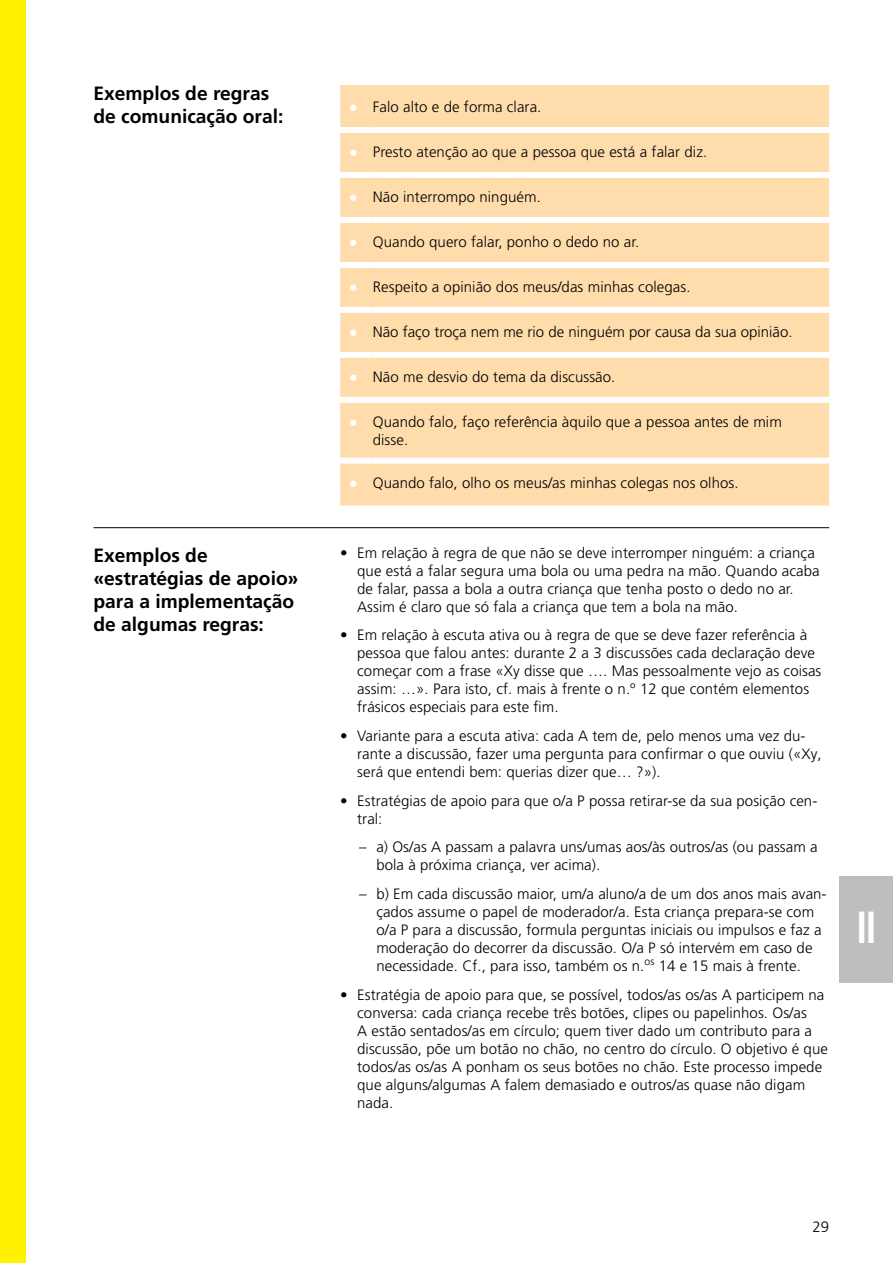
<style>
.page{position:relative;width:893px;height:1263px;background:#fff}
.page>*{position:absolute;margin:0;border:0;box-sizing:border-box;transform-origin:0 0}
.t1{font:700 condensed 45px "Frutiger";color:#fff;scale:.9 1}
.t2{font:700 19.2px/23.1px "Frutiger";color:#000}
.t3{font:300 15px/18px "Frutiger LT Pro";letter-spacing:.005em;color:#000}
.t4{font:300 15px "Frutiger";color:#000}
.s1{font-weight:700;font-size:18px;color:#fff}
.s2{font-family:"Frutiger"}
</style>
<div class="page">
<div style="left:840px;top:876px;width:53px;height:106px;background:#bcbec0"></div>
<hr style="left:94px;top:527px;width:735px;height:1px;background:#000">
<div style="left:340px;top:85px;width:489px;height:420px;background:#ffdcac"></div>
<div style="left:340px;top:127px;width:33px;height:6px;background:#fff"></div>
<div style="left:373px;top:127px;width:456px;height:6px;background:#fff"></div>
<div style="left:340px;top:172px;width:33px;height:6px;background:#fff"></div>
<div style="left:373px;top:172px;width:456px;height:6px;background:#fff"></div>
<div style="left:340px;top:217px;width:33px;height:6px;background:#fff"></div>
<div style="left:373px;top:217px;width:456px;height:6px;background:#fff"></div>
<div style="left:340px;top:262px;width:33px;height:6px;background:#fff"></div>
<div style="left:373px;top:262px;width:456px;height:6px;background:#fff"></div>
<div style="left:340px;top:307px;width:33px;height:6px;background:#fff"></div>
<div style="left:373px;top:307px;width:456px;height:6px;background:#fff"></div>
<div style="left:340px;top:352px;width:33px;height:6px;background:#fff"></div>
<div style="left:373px;top:352px;width:456px;height:6px;background:#fff"></div>
<div style="left:340px;top:397px;width:33px;height:6px;background:#fff"></div>
<div style="left:373px;top:397px;width:456px;height:6px;background:#fff"></div>
<div style="left:340px;top:458px;width:33px;height:6px;background:#fff"></div>
<div style="left:373px;top:458px;width:456px;height:6px;background:#fff"></div>
<div style="left:1px;top:0;width:25px;height:1263px;background:#fff200"></div>
<p class="t2" style="left:94px;top:82px;width:191px">Exemplos de regras de comunicação oral:</p>
<p class="t3" style="left:349px;top:98px;width:194px"><span class="s1">•</span> Falo alto e de forma clara.</p>
<p class="t3" style="left:349px;top:143px;width:360px"><span class="s1">•</span> Presto atenção ao que a pessoa que está a falar diz.</p>
<p class="t3" style="left:349px;top:188px;width:194px"><span class="s1">•</span> Não interrompo ninguém.</p>
<p class="t3" style="left:349px;top:233px;width:292px"><span class="s1">•</span> Quando quero falar, ponho o dedo no ar.</p>
<p class="t3" style="left:349px;top:278px;width:343px"><span class="s1">•</span> Respeito a opinião dos meus/das minhas colegas.</p>
<p class="t3" style="left:349px;top:323px;width:445px"><span class="s1">•</span> Não faço troça nem me rio de ninguém por causa da sua opinião.</p>
<p class="t3" style="left:349px;top:368px;width:268px"><span class="s1">•</span> Não me desvio do tema da discussão.</p>
<p class="t3" style="left:373px;top:413px;width:411px;text-indent:-24px"><span class="s1">•</span> Quando falo, faço referência àquilo que a pessoa antes de mim disse.</p>
<p class="t3" style="left:349px;top:473px;width:391px"><span class="s1">•</span> Quando falo, olho os meus/as minhas colegas nos olhos.</p>
<p class="t2" style="left:94px;top:544px;width:206px">Exemplos de «estratégias de apoio» para a implementação de algumas regras:</p>
<p class="t3" style="left:357px;top:544px;width:464px;text-indent:-17px">• Em relação à regra de que não se deve interromper ninguém: a criança que está a falar segura uma bola ou uma pedra na mão. Quando acaba de falar, passa a bola a outra criança que tenha posto o dedo no ar.<br>Assim é claro que só fala a criança que tem a bola na mão.</p>
<p class="t3" style="left:357px;top:626px;width:466px;text-indent:-17px">• Em relação à escuta ativa ou à regra de que se deve fazer referência à pessoa que falou antes: durante 2 a 3 discussões cada declaração deve começar com a frase «Xy disse que …. Mas pessoalmente vejo as coisas assim: …». Para isto, cf. mais à frente o n.º 12 que contém elementos frásicos especiais para este fim.</p>
<p class="t3" style="left:357px;top:727px;width:466px;text-indent:-17px">• Variante para a escuta ativa: cada A tem de, pelo menos uma vez du&shy;rante a discussão, fazer uma pergunta para confirmar o que ouviu («Xy, será que entendi bem: querias dizer que… ?»).</p>
<p class="t3" style="left:357px;top:791px;width:462px;text-indent:-17px">• Estratégias de apoio para que o/a P possa retirar-se da sua posição cen&shy;tral:</p>
<p class="t3" style="left:376px;top:838px;width:443px;text-indent:-17px"><span class="s2">–</span> a) Os/as A passam a palavra uns/umas aos/às outros/as (ou passam a bola à próxima criança, ver acima).</p>
<p class="t3" style="left:376px;top:885px;width:452px;text-indent:-17px"><span class="s2">–</span> b) Em cada discussão maior, um/a aluno/a de um dos anos mais avan&shy;çados assume o papel de moderador/a. Esta criança prepara-se com o/a P para a discussão, formula perguntas iniciais ou impulsos e faz a moderação do decorrer da discussão. O/a P só intervém em caso de necessidade. Cf., para isso, também os n.<sup>os</sup> 14 e 15 mais à frente.</p>
<p class="t3" style="left:357px;top:985px;width:472px;text-indent:-17px">• Estratégia de apoio para que, se possível, todos/as os/as A participem na conversa: cada criança recebe três botões, clipes ou papelinhos. Os/as<br>A estão sentados/as em círculo; quem tiver dado um contributo para a discussão, põe um botão no chão, no centro do círculo. O objetivo é que todos/as os/as A ponham os seus botões no chão. Este processo impede que alguns/algumas A falem demasiado e outros/as quase não digam nada.</p>
<h1 class="t1" style="left:856px;top:900px;width:24px">II</h1>
<p class="t4" style="left:812px;top:1218px;width:18px">29</p>
</div>
